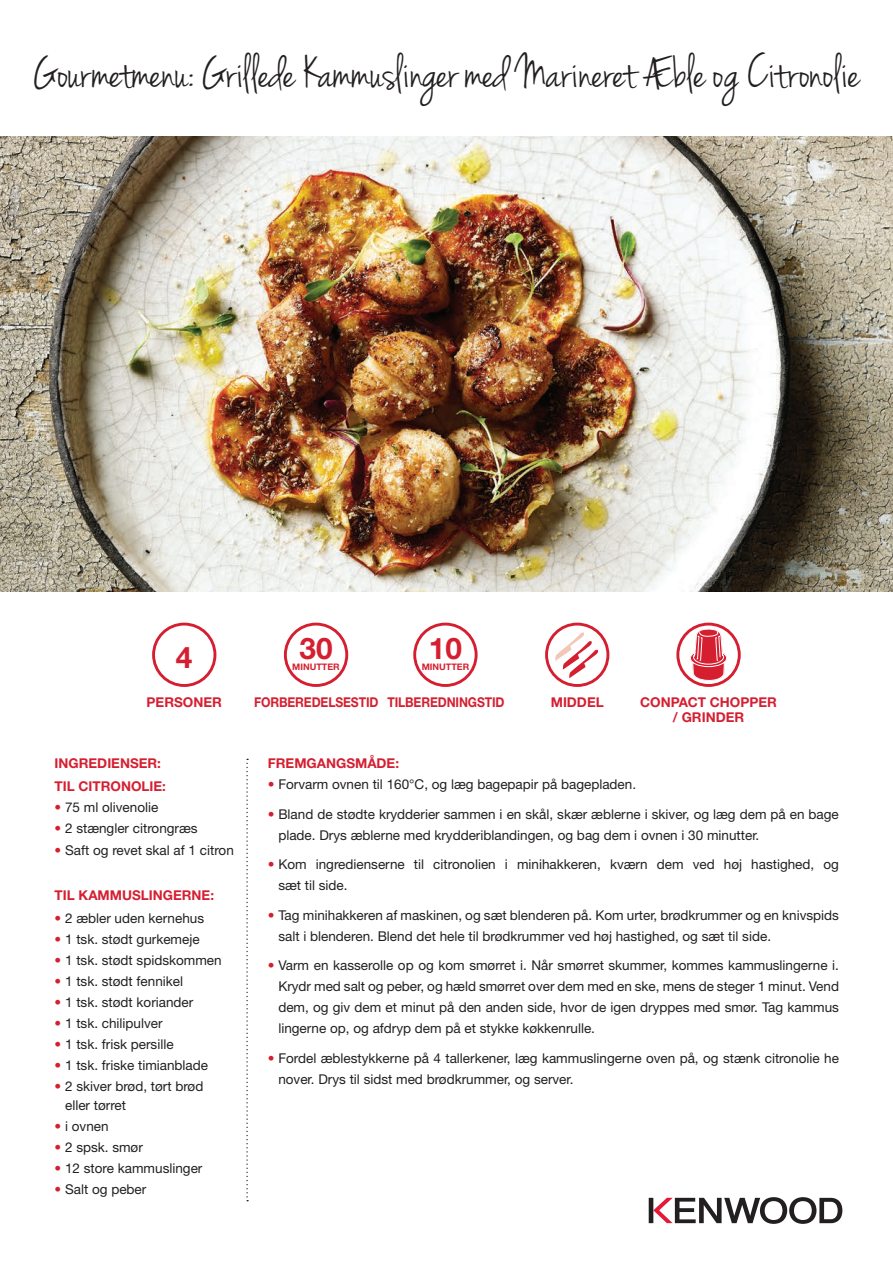
<style>
.page{position:relative;width:893px;height:1263px;background:#fff}
.page>*{position:absolute;margin:0;border:0;box-sizing:border-box;transform-origin:0 0}
.t1{font:49.5px "Jenna Sue";letter-spacing:-.005em;color:#231f20}
.t2{font:700 29.7px "Helvetica Neue LT Std";color:#d51f31}
.t3{font:13.5px/21px "Helvetica Neue LT Std";color:#231f20}
.t4{font:700 13.5px/15.8px "Helvetica Neue LT Std";color:#d51f31;text-align:center}
.t5{font:700 13.5px "Helvetica Neue LT Std";color:#d51f31;scale:.9 1}
.t6{font:700 9px "Helvetica Neue LT Std";color:#d51f31}
.s1{font-size:45px}
.s2{color:#d51f31}
</style>
<div class="page">
<img style="left:0;top:137px;width:893px;height:454px">
<svg style="left:246px;top:759px;width:2px;height:442px"></svg>
<svg style="left:649px;top:1197px;width:193px;height:27px"></svg>
<div style="left:284px;top:623px;width:64px;height:64px;border:3px solid #d51f31;border-radius:50%"></div>
<div style="left:413px;top:623px;width:65px;height:64px;border:3px solid #d51f31;border-radius:50%"></div>
<div style="left:152px;top:623px;width:64px;height:64px;border:3px solid #d51f31;border-radius:50%"></div>
<div style="left:545px;top:623px;width:64px;height:64px;border:3px solid #d51f31;border-radius:50%"></div>
<svg style="left:555px;top:632px;width:43px;height:46px"></svg>
<svg style="left:690px;top:627px;width:37px;height:54px"></svg>
<div style="left:676px;top:623px;width:65px;height:64px;border:3px solid #d51f31;border-radius:50%"></div>
<p class="t1" style="left:33px;top:44px;width:829px">Gourmetmenu: Grillede Kammuslinger med Marineret <span class="s1">AE</span>ble og Citronolie</p>
<p class="t2" style="left:176px;top:638px;width:18px">4</p>
<p class="t4" style="left:147px;top:694px;width:77px">PERSONER</p>
<p class="t4" style="left:55px;top:755px;width:108px">INGREDIENSER:</p>
<p class="t4" style="left:55px;top:778px;width:113px">TIL CITRONOLIE:</p>
<p class="t3" style="left:55px;top:796px;width:105px"><span class="s2">•</span> 75 ml olivenolie</p>
<p class="t3" style="left:55px;top:817px;width:145px"><span class="s2">•</span> 2 stængler citrongræs</p>
<p class="t3" style="left:55px;top:840px;width:181px"><span class="s2">•</span> Saft og revet skal af 1 citron</p>
<p class="t4" style="left:55px;top:887px;width:161px">TIL KAMMUSLINGERNE:</p>
<p class="t3" style="left:55px;top:907px;width:151px"><span class="s2">•</span> 2 æbler uden kernehus</p>
<p class="t3" style="left:55px;top:928px;width:147px"><span class="s2">•</span> 1 tsk. stødt gurkemeje</p>
<p class="t3" style="left:55px;top:949px;width:169px"><span class="s2">•</span> 1 tsk. stødt spidskommen</p>
<p class="t3" style="left:55px;top:970px;width:130px"><span class="s2">•</span> 1 tsk. stødt fennikel</p>
<p class="t3" style="left:55px;top:991px;width:140px"><span class="s2">•</span> 1 tsk. stødt koriander</p>
<p class="t3" style="left:55px;top:1012px;width:110px"><span class="s2">•</span> 1 tsk. chilipulver</p>
<p class="t3" style="left:55px;top:1033px;width:121px"><span class="s2">•</span> 1 tsk. frisk persille</p>
<p class="t3" style="left:55px;top:1054px;width:155px"><span class="s2">•</span> 1 tsk. friske timianblade</p>
<p class="t3" style="left:65px;top:1076px;width:140px;line-height:19.5px;text-indent:-11px"><span class="s2">•</span> 2 skiver brød, tørt brød eller tørret</p>
<p class="t3" style="left:55px;top:1116px;width:56px"><span class="s2">•</span> i ovnen</p>
<p class="t3" style="left:55px;top:1137px;width:90px"><span class="s2">•</span> 2 spsk. smør</p>
<p class="t3" style="left:55px;top:1158px;width:149px"><span class="s2">•</span> 12 store kammuslinger</p>
<p class="t3" style="left:55px;top:1179px;width:93px"><span class="s2">•</span> Salt og peber</p>
<p class="t2" style="left:299px;top:630px;width:35px">30</p>
<p class="t6" style="left:292px;top:661px;width:49px">MINUTTER</p>
<p class="t2" style="left:429px;top:630px;width:35px">10</p>
<p class="t6" style="left:422px;top:661px;width:49px">MINUTTER</p>
<p class="t5" style="left:254px;top:693px;width:140px">FORBEREDELSESTID</p>
<p class="t5" style="left:387px;top:693px;width:132px">TILBEREDNINGSTID</p>
<p class="t4" style="left:551px;top:694px;width:54px">MIDDEL</p>
<p class="t4" style="left:640px;top:694px;width:138px">CONPACT CHOPPER / GRINDER</p>
<p class="t4" style="left:268px;top:755px;width:133px">FREMGANGSMÅDE:</p>
<p class="t3" style="left:268px;top:774px;width:370px"><span class="s2">•</span> Forvarm ovnen til 160°C, og læg bagepapir på bagepladen.</p>
<p class="t3" style="left:278px;top:803px;width:562px;text-indent:-11px"><span class="s2">•</span> Bland de stødte krydderier sammen i en skål, skær æblerne i skiver, og læg dem på en bage plade. Drys æblerne med krydderiblandingen, og bag dem i ovnen i 30 minutter.</p>
<p class="t3" style="left:278px;top:854px;width:562px;text-indent:-11px"><span class="s2">•</span> Kom ingredienserne til citronolien i minihakkeren, kværn dem ved høj hastighed, og sæt til side.</p>
<p class="t3" style="left:278px;top:904px;width:562px;text-indent:-11px"><span class="s2">•</span> Tag minihakkeren af maskinen, og sæt blenderen på. Kom urter, brødkrummer og en knivspids salt i blenderen. Blend det hele til brødkrummer ved høj hastighed, og sæt til side.</p>
<p class="t3" style="left:278px;top:955px;width:562px;text-align:justify;text-indent:-11px"><span class="s2">•</span> Varm en kasserolle op og kom smørret i. Når smørret skummer, kommes kammuslingerne i.<br>Krydr med salt og peber, og hæld smørret over dem med en ske, mens de steger 1 minut. Vend dem, og giv dem et minut på den anden side, hvor de igen dryppes med smør. Tag kammus lingerne op, og afdryp dem på et stykke køkkenrulle.</p>
<p class="t3" style="left:278px;top:1047px;width:562px;text-indent:-11px"><span class="s2">•</span> Fordel æblestykkerne på 4 tallerkener, læg kammuslingerne oven på, og stænk citronolie he nover. Drys til sidst med brødkrummer, og server.</p>
</div>
